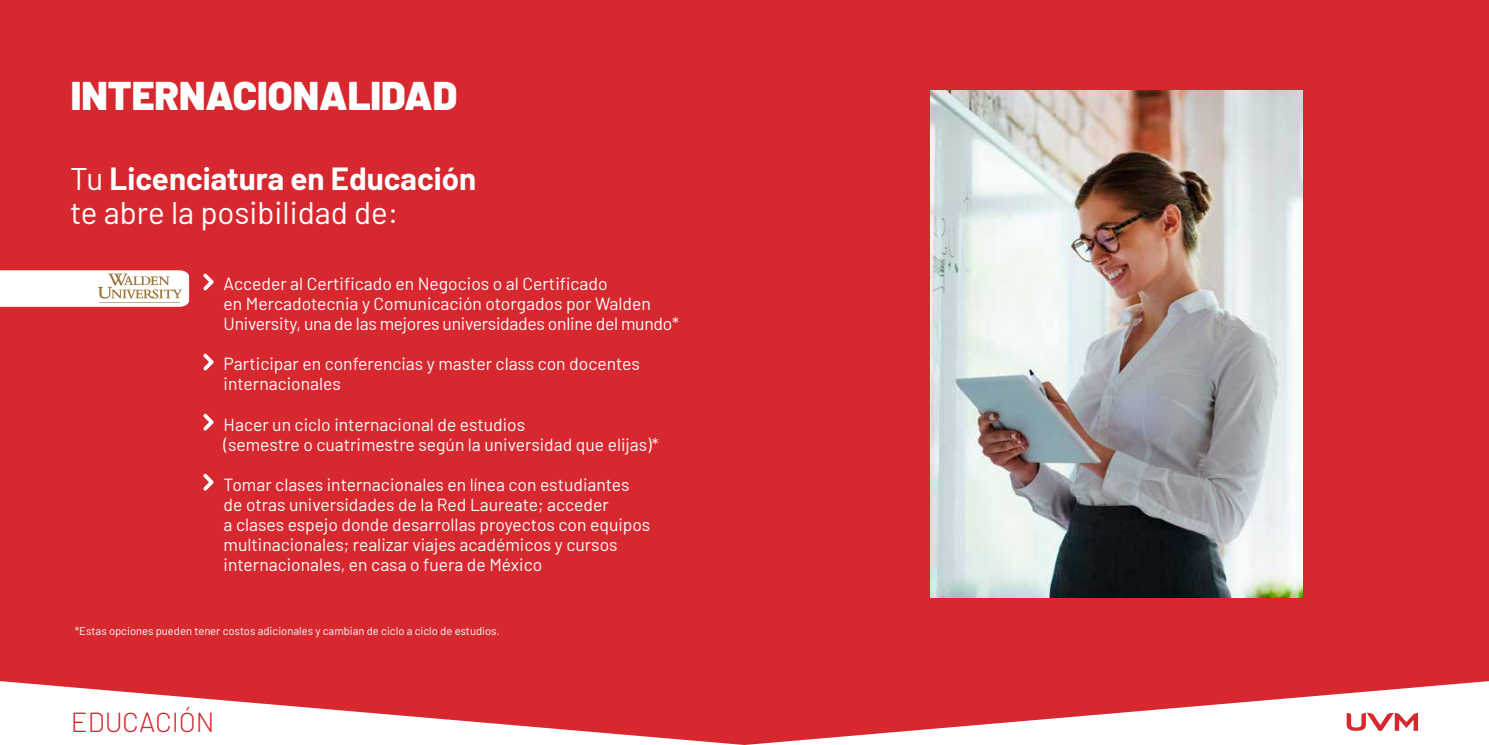
<style>
.page{position:relative;width:1489px;height:745px;background:#fff}
.page>*{position:absolute;margin:0;border:0;box-sizing:border-box;transform-origin:0 0}
.t1{font:900 40px "Barlow";color:#fff}
.t2{font:31.25px/33.8px "Barlow";color:#fff}
.t3{font:300 27.5px "Barlow";color:#d7282f}
.t4{font:17.5px/20px "Barlow";color:#fff}
.t5{font:11.25px "Barlow";color:#fff}
.s1{font-weight:700}
</style>
<div class="page">
<div style="left:0;top:0;width:1488px;height:744px;background:#d7282f"></div>
<img style="left:930px;top:91px;width:372px;height:506px">
<svg style="left:757px;top:681px;width:731px;height:63px"></svg>
<svg style="left:1346px;top:712px;width:71px;height:18px"></svg>
<svg style="left:0;top:681px;width:732px;height:63px"></svg>
<svg style="left:203px;top:273px;width:11px;height:17px"></svg>
<svg style="left:203px;top:353px;width:11px;height:17px"></svg>
<svg style="left:203px;top:413px;width:11px;height:17px"></svg>
<svg style="left:203px;top:473px;width:11px;height:17px"></svg>
<svg style="left:0;top:270px;width:189px;height:36px;background:#f6f1ec"></svg>
<h1 class="t1" style="left:71px;top:66px;width:388px">INTERNACIONALIDAD</h1>
<h2 class="t2" style="left:70px;top:159px;width:407px">Tu <span class="s1">Licenciatura en Educación </span>te abre la posibilidad de:</h2>
<p class="t4" style="left:224px;top:272px;width:457px">Acceder al Certificado en Negocios o al Certificado<br>en Mercadotecnia y Comunicación otorgados por Walden<br>University, una de las mejores universidades online del mundo*</p>
<p class="t4" style="left:224px;top:352px;width:418px">Participar en conferencias y master class con docentes internacionales</p>
<p class="t4" style="left:224px;top:412px;width:436px">Hacer un ciclo internacional de estudios<br>(semestre o cuatrimestre según la universidad que elijas)*</p>
<p class="t4" style="left:224px;top:472px;width:428px">Tomar clases internacionales en línea con estudiantes de otras universidades de la Red Laureate; acceder<br>a clases espejo donde desarrollas proyectos con equipos multinacionales; realizar viajes académicos y cursos internacionales, en casa o fuera de México</p>
<p class="t5" style="left:75px;top:622px;width:426px">*Estas opciones pueden tener costos adicionales y cambian de ciclo a ciclo de estudios.</p>
<h3 class="t3" style="left:71px;top:702px;width:145px">EDUCACIÓN</h3>
</div>
